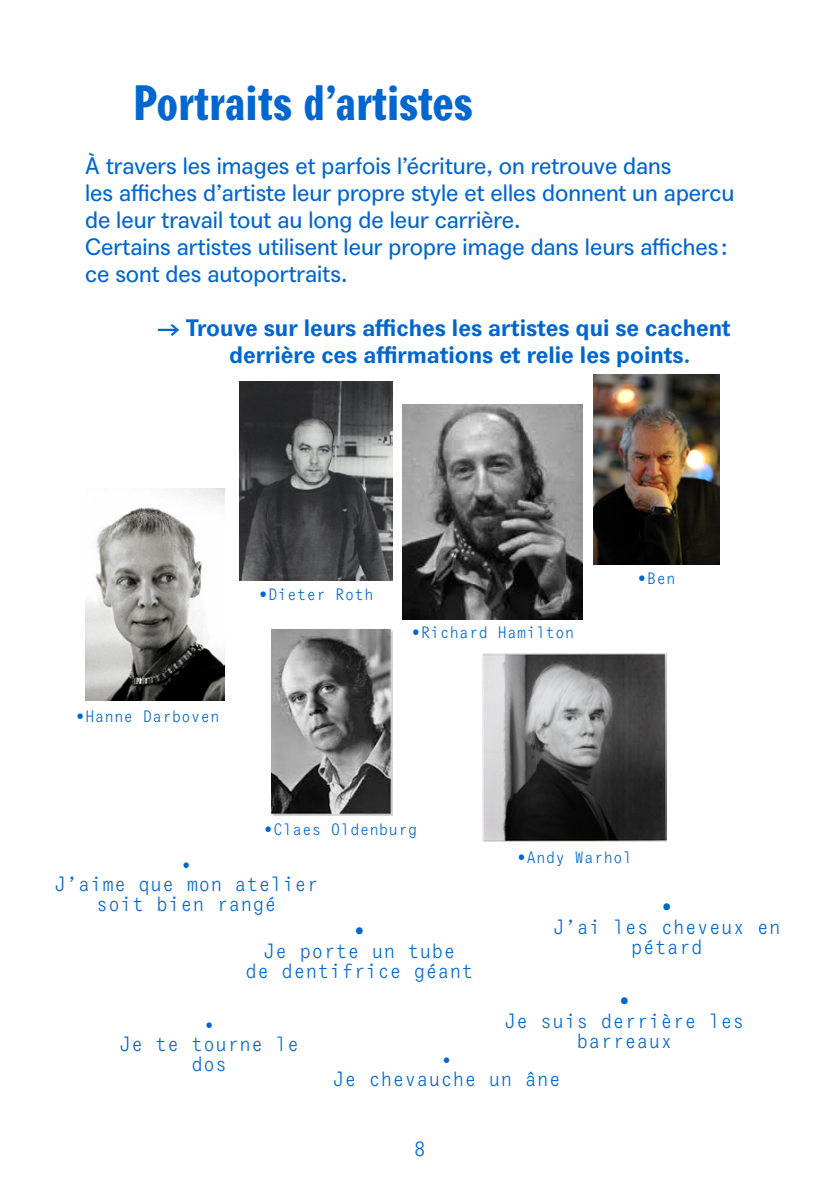
<style>
.page{position:relative;width:840px;height:1191px;background:#fff}
.page>*{position:absolute;margin:0;border:0;box-sizing:border-box;transform-origin:0 0}
._1-_Titre{font:48px "Agipo Bold Cond";color:#0066d0}
.Base{font:23px/27px "Agipo";color:#0066d0}
.Base-2{font:700 23px/27px "Agipo";color:#0066d0}
._2-_Normal{font:20px/20px "Agipo Mono";color:#0066d0;text-align:center}
._2-_Normal-2{font:16px "Agipo Mono";color:#0066d0}
</style>
<div class="page">
<img style="left:85px;top:489px;width:139px;height:212px">
<img style="left:240px;top:381px;width:152px;height:199px">
<img style="left:402px;top:404px;width:180px;height:215px">
<img style="left:271px;top:629px;width:121px;height:187px">
<img style="left:482px;top:653px;width:184px;height:188px">
<img style="left:593px;top:374px;width:126px;height:190px">
<p class="_1-_Titre" style="left:133px;top:65px;width:341px">Portraits d’artistes</p>
<p class="Base" style="left:85px;top:150px;width:650px">À travers les images et parfois l’écriture, on retrouve dans<br>les affiches d’artiste leur propre style et elles donnent un apercu de leur travail tout au long de leur carrière.</p>
<p class="Base" style="left:85px;top:231px;width:643px">Certains artistes utilisent leur propre image dans leurs affiches : ce sont des autoportraits.</p>
<p class="Base-2" style="left:229px;top:312px;width:502px;text-indent:-72px">→ Trouve sur leurs affiches les artistes qui se cachent derrière ces affirmations et relie les points.</p>
<p class="_2-_Normal-2" style="left:75px;top:704px;width:145px">•Hanne Darboven</p>
<p class="_2-_Normal-2" style="left:258px;top:582px;width:117px">•Dieter Roth</p>
<p class="_2-_Normal-2" style="left:411px;top:620px;width:165px">•Richard Hamilton</p>
<p class="_2-_Normal-2" style="left:263px;top:816px;width:155px">•Claes Oldenburg</p>
<p class="_2-_Normal-2" style="left:637px;top:566px;width:40px">•Ben</p>
<p class="_2-_Normal-2" style="left:181px;top:853px;width:11px">•</p>
<p class="_2-_Normal" style="left:54px;top:872px;width:266px">J’aime que mon atelier soit bien rangé</p>
<p class="_2-_Normal" style="left:353px;top:918px;width:13px">•</p>
<p class="_2-_Normal" style="left:245px;top:938px;width:230px">Je porte un tube<br>de dentifrice géant</p>
<p class="_2-_Normal-2" style="left:516px;top:845px;width:117px">•Andy Warhol</p>
<p class="_2-_Normal" style="left:660px;top:895px;width:13px">•</p>
<p class="_2-_Normal" style="left:552px;top:915px;width:229px">J’ai les cheveux en pétard</p>
<p class="_2-_Normal-2" style="left:204px;top:1013px;width:11px">•</p>
<p class="_2-_Normal" style="left:119px;top:1032px;width:182px">Je te tourne le dos</p>
<p class="_2-_Normal" style="left:618px;top:989px;width:13px">•</p>
<p class="_2-_Normal" style="left:504px;top:1009px;width:242px">Je suis derrière les barreaux</p>
<p class="_2-_Normal-2" style="left:441px;top:1048px;width:11px">•</p>
<p class="_2-_Normal" style="left:332px;top:1067px;width:229px">Je chevauche un âne</p>
<p class="_2-_Normal" style="left:414px;top:1137px;width:13px">8</p>
</div>
